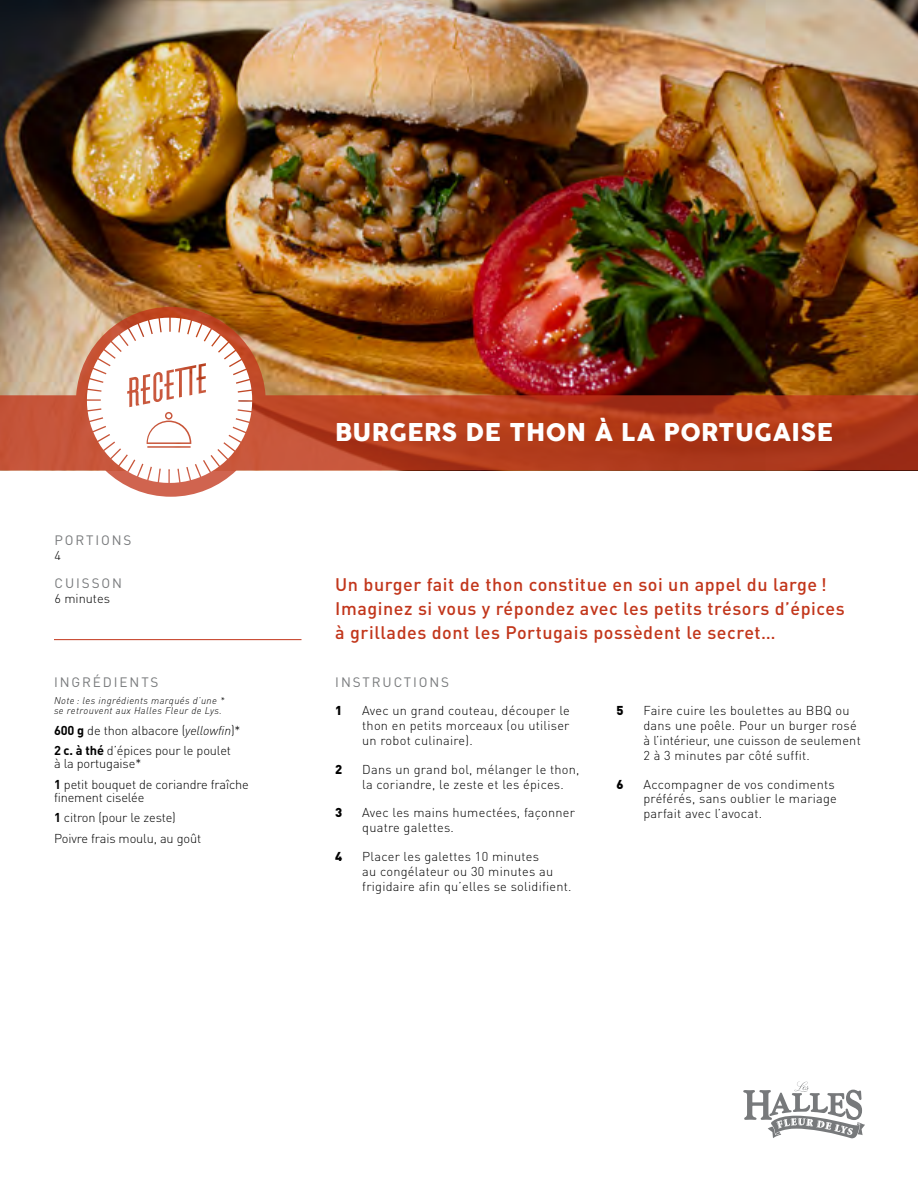
<style>
.page{position:relative;width:918px;height:1188px;background:#fff}
.page>*{position:absolute;margin:0;border:0;box-sizing:border-box;transform-origin:0 0}
.t1{font:24px "COCOGOOSE";letter-spacing:.02em;color:#fff}
.t2{font:500 18px/24px "DINOT";letter-spacing:.03em;color:#c2361b}
.t3{font:13.5px "DINOT";letter-spacing:.14em;color:#77797b}
.t4{font:300 12.75px/15px "DINOT";letter-spacing:.02em;color:#000}
.t5{font:300 12.75px/20.2px "DINOT";letter-spacing:-.01em;color:#000}
.t6{font:300 12.75px "DINOT";color:#000}
.t7{font:900 12.75px "DINOT";color:#000}
.t8{font:italic 300 9.75px/10.5px "DINOT";letter-spacing:.04em;color:#000}
.s1{font-weight:700}
.s2{font-style:italic}
</style>
<div class="page">
<img style="left:0;top:0;width:918px;height:307px">
<img style="left:0;top:307px;width:918px;height:190px">
<svg style="left:743px;top:1081px;width:122px;height:57px"></svg>
<hr style="left:54px;top:639px;width:248px;height:1px;background:#c2361b">
<svg style="left:87px;top:318px;width:165px;height:165px"></svg>
<p class="t3" style="left:55px;top:531px;width:78px">PORTIONS</p>
<p class="t4" style="left:55px;top:547px;width:8px">4</p>
<p class="t3" style="left:55px;top:575px;width:69px">CUISSON</p>
<p class="t6" style="left:55px;top:591px;width:57px">6 minutes</p>
<p class="t3" style="left:54px;top:673px;width:106px">INGRÉDIENTS</p>
<p class="t8" style="left:54px;top:695px;width:172px">Note : les ingrédients marqués d’une * se retrouvent aux Halles Fleur de Lys.</p>
<p class="t5" style="left:54px;top:720px;width:188px"><span class="s1">600 g</span> de thon albacore (<span class="s2">yellowfin</span>)*<br><span class="s1">2 c. à thé</span> d’épices pour le poulet</p>
<p class="t5" style="left:54px;top:753px;width:196px">à la portugaise*<br><span class="s1">1</span> petit bouquet de coriandre fraîche</p>
<p class="t5" style="left:54px;top:787px;width:149px">finement ciselée<br><span class="s1">1</span> citron (pour le zeste)<br>Poivre frais moulu, au goût</p>
<h1 class="t1" style="left:335px;top:414px;width:499px">BURGERS DE THON À LA PORTUGAISE</h1>
<h2 class="t2" style="left:335px;top:572px;width:511px">Un burger fait de thon constitue en soi un appel du large !<br>Imaginez si vous y répondez avec les petits trésors d’épices à grillades dont les Portugais possèdent le secret…</h2>
<p class="t3" style="left:335px;top:673px;width:115px">INSTRUCTIONS</p>
<p class="t7" style="left:335px;top:702px;width:9px">1</p>
<p class="t4" style="left:362px;top:703px;width:209px;text-align:justify">Avec un grand couteau, découper le thon en petits morceaux (ou utiliser un robot culinaire).</p>
<p class="t7" style="left:335px;top:760px;width:9px">2</p>
<p class="t4" style="left:362px;top:761px;width:219px">Dans un grand bol, mélanger le thon, la coriandre, le zeste et les épices.</p>
<p class="t7" style="left:335px;top:804px;width:9px">3</p>
<p class="t4" style="left:362px;top:805px;width:214px">Avec les mains humectées, façonner quatre galettes.</p>
<p class="t7" style="left:335px;top:847px;width:9px">4</p>
<p class="t4" style="left:362px;top:848px;width:211px">Placer les galettes 10 minutes<br>au congélateur ou 30 minutes au frigidaire afin qu’elles se solidifient.</p>
<p class="t7" style="left:617px;top:702px;width:9px">5</p>
<p class="t4" style="left:644px;top:703px;width:219px">Faire cuire les boulettes au BBQ ou dans une poêle. Pour un burger rosé à l’intérieur, une cuisson de seulement 2 à 3 minutes par côté suffit.</p>
<p class="t7" style="left:617px;top:775px;width:9px">6</p>
<p class="t4" style="left:644px;top:776px;width:195px">Accompagner de vos condiments préférés, sans oublier le mariage parfait avec l’avocat.</p>
</div>
